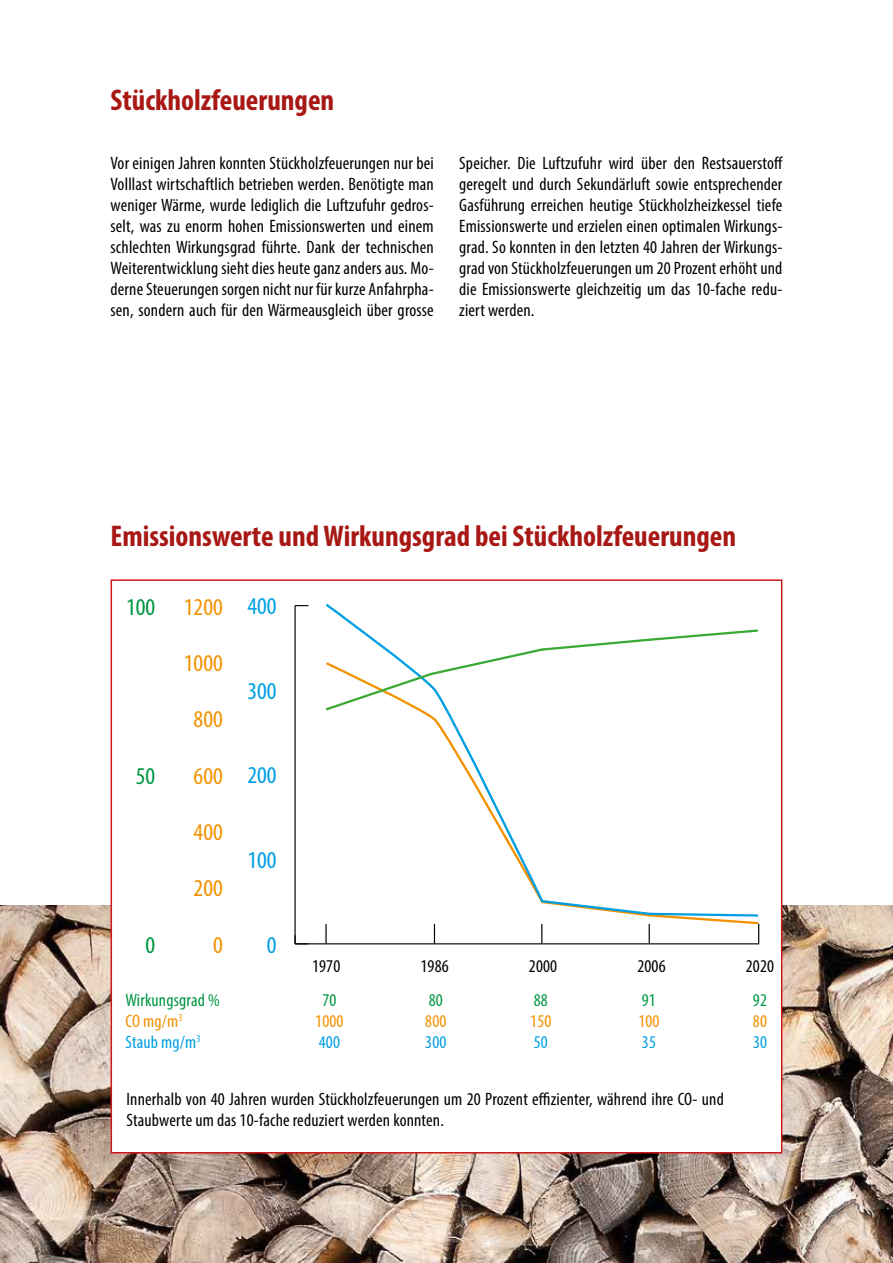
<style>
.page{position:relative;width:893px;height:1263px;background:#fff}
.page>*{position:absolute;margin:0;border:0;box-sizing:border-box;transform-origin:0 0}
.t1{font:700 condensed 30px "Myriad Pro";color:#a81815}
.t2{font:condensed 24.15px "Myriad Pro";color:#f39200;scale:1.04 1}
.t3{font:condensed 24.15px "Myriad Pro";color:#009fe3;scale:1.04 1}
.t4{font:condensed 24.15px "Myriad Pro";color:#009641;scale:1.04 1}
.t5{font:condensed 18px/21px "Myriad Pro";letter-spacing:.01em;color:#000;text-align:justify}
.t6{font:condensed 18px "Myriad Pro";letter-spacing:.01em;color:#009641}
.t7{font:condensed 18px "Myriad Pro";letter-spacing:.01em;color:#f39200}
.t8{font:condensed 18px "Myriad Pro";letter-spacing:.01em;color:#009fe3}
</style>
<div class="page">
<img style="left:0;top:906px;width:893px;height:357px">
<div style="left:111px;top:579px;width:671px;height:574px;background:#fff;border:2px solid #cd171a"></div>
<svg style="left:326px;top:604px;width:217px;height:296px"></svg>
<hr style="left:295px;top:943px;width:464px;height:1px;background:#000">
<hr style="left:294px;top:606px;width:2px;height:338px;background:#000">
<svg style="left:294px;top:935px;width:14px;height:9px"></svg>
<svg style="left:295px;top:605px;width:13px;height:1px"></svg>
<svg style="left:325px;top:628px;width:434px;height:84px"></svg>
<svg style="left:325px;top:924px;width:2px;height:19px"></svg>
<svg style="left:434px;top:924px;width:1px;height:19px"></svg>
<svg style="left:540px;top:899px;width:220px;height:44px"></svg>
<h1 class="t1" style="left:111px;top:81px;width:225px">Stückholzfeuerungen</h1>
<p class="t5" style="left:111px;top:152px;width:325px">Vor einigen Jahren konnten Stückholzfeuerungen nur bei Volllast wirtschaftlich betrieben werden. Benötigte man weniger Wärme, wurde lediglich die Luftzufuhr gedros&shy;selt, was zu enorm hohen Emissionswerten und einem schlechten Wirkungsgrad führte. Dank der technischen Weiterentwicklung sieht dies heute ganz anders aus. Mo&shy;derne Steuerungen sorgen nicht nur für kurze Anfahrpha&shy;sen, sondern auch für den Wärmeausgleich über grosse</p>
<p class="t5" style="left:459px;top:152px;width:325px">Speicher. Die Luftzufuhr wird über den Restsauerstoff geregelt und durch Sekundärluft sowie entsprechender Gasführung erreichen heutige Stückholzheizkessel tiefe Emissionswerte und erzielen einen optimalen Wirkungs&shy;grad. So konnten in den letzten 40 Jahren der Wirkungs&shy;grad von Stückholzfeuerungen um 20 Prozent erhöht und die Emissionswerte gleichzeitig um das 10-fache redu&shy;ziert werden.</p>
<h1 class="t1" style="left:111px;top:517px;width:627px">Emissionswerte und Wirkungsgrad bei Stückholzfeuerungen</h1>
<h2 class="t4" style="left:126px;top:592px;width:29px">100</h2>
<h2 class="t2" style="left:184px;top:592px;width:39px">1200</h2>
<h2 class="t3" style="left:247px;top:592px;width:29px">400</h2>
<h2 class="t2" style="left:184px;top:648px;width:39px">1000</h2>
<h2 class="t3" style="left:247px;top:676px;width:29px">300</h2>
<h2 class="t2" style="left:194px;top:705px;width:29px">800</h2>
<h2 class="t4" style="left:136px;top:761px;width:20px">50</h2>
<h2 class="t2" style="left:194px;top:761px;width:29px">600</h2>
<h2 class="t3" style="left:247px;top:761px;width:29px">200</h2>
<h2 class="t2" style="left:194px;top:817px;width:29px">400</h2>
<h2 class="t3" style="left:247px;top:845px;width:29px">100</h2>
<h2 class="t2" style="left:194px;top:874px;width:29px">200</h2>
<h2 class="t4" style="left:146px;top:930px;width:11px">0</h2>
<h2 class="t2" style="left:213px;top:930px;width:11px">0</h2>
<h2 class="t3" style="left:267px;top:930px;width:11px">0</h2>
<p class="t5" style="left:312px;top:955px;width:30px">1970</p>
<p class="t5" style="left:420px;top:955px;width:30px">1986</p>
<p class="t5" style="left:529px;top:955px;width:30px">2000</p>
<p class="t5" style="left:637px;top:955px;width:30px">2006</p>
<p class="t5" style="left:746px;top:955px;width:30px">2020</p>
<p class="t6" style="left:125px;top:990px;width:96px">Wirkungsgrad %</p>
<p class="t6" style="left:322px;top:990px;width:16px">70</p>
<p class="t6" style="left:429px;top:990px;width:16px">80</p>
<p class="t6" style="left:534px;top:990px;width:16px">88</p>
<p class="t6" style="left:642px;top:990px;width:16px">91</p>
<p class="t6" style="left:753px;top:990px;width:16px">92</p>
<p class="t7" style="left:125px;top:1011px;width:59px">CO mg/m<sup>3</sup></p>
<p class="t7" style="left:315px;top:1011px;width:30px">1000</p>
<p class="t7" style="left:425px;top:1011px;width:23px">800</p>
<p class="t7" style="left:530px;top:1011px;width:23px">150</p>
<p class="t7" style="left:638px;top:1011px;width:23px">100</p>
<p class="t7" style="left:753px;top:1011px;width:16px">80</p>
<p class="t8" style="left:125px;top:1032px;width:77px">Staub mg/m<sup>3</sup></p>
<p class="t8" style="left:319px;top:1032px;width:23px">400</p>
<p class="t8" style="left:425px;top:1032px;width:23px">300</p>
<p class="t8" style="left:534px;top:1032px;width:16px">50</p>
<p class="t8" style="left:642px;top:1032px;width:16px">35</p>
<p class="t8" style="left:753px;top:1032px;width:16px">30</p>
<p class="t5" style="left:126px;top:1089px;width:599px">Innerhalb von 40 Jahren wurden Stückholzfeuerungen um 20 Prozent effizienter, während ihre CO- und<br>Staubwerte um das 10-fache reduziert werden konnten.</p>
</div>
